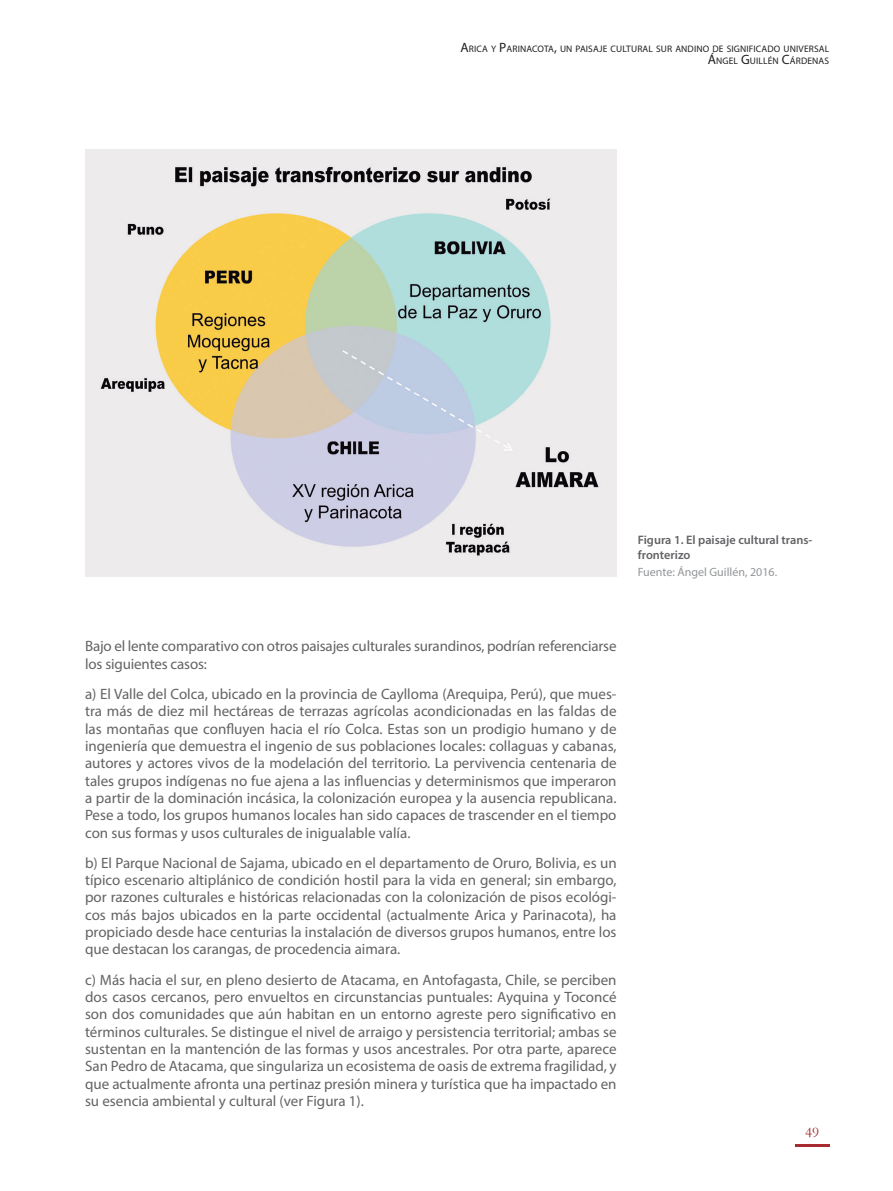
<style>
.page{position:relative;width:893px;height:1191px;background:#fff}
.page>*{position:absolute;margin:0;border:0;box-sizing:border-box;transform-origin:0 0}
.Texto{font:15px/17.4px "Myriad Pro";color:#636366;text-align:justify}
.t1{font:15px "Garamond";color:#a72b30}
.Nombre_Figura{font:600 12.3px/15px "Myriad Pro";color:#636366}
.fuente_Figura{font:12px "Myriad Pro";color:#939598}
.t2{font:9.45px/12px "Myriad Pro";letter-spacing:.015em;color:#231f20;text-align:right}
.s1{font-size:13.5px}
</style>
<div class="page">
<hr style="left:795px;top:1144px;width:34px;height:2px;background:#a72b30">
<div style="left:85px;top:149px;width:532px;height:427px;background:#edebeb"></div>
<img style="left:100px;top:166px;width:499px;height:390px">
<p class="t2" style="left:460px;top:42px;width:370px"><span class="s1">A</span>RICA Y <span class="s1">P</span>ARINACOTA<span class="s1">,</span> UN PAISAJE CULTURAL SUR ANDINO DE SIGNIFICADO UNIVERSAL<br><span class="s1">Á</span>NGEL <span class="s1">G</span>UILLÉN <span class="s1">C</span>ÁRDENAS</p>
<p class="Nombre_Figura" style="left:638px;top:532px;width:176px">Figura 1. El paisaje cultural trans&shy;fronterizo</p>
<p class="fuente_Figura" style="left:638px;top:565px;width:141px">Fuente: Ángel Guillén, 2016.</p>
<p class="Texto" style="left:85px;top:637px;width:533px">Bajo el lente comparativo con otros paisajes culturales surandinos, podrían referenciarse los siguientes casos:</p>
<p class="Texto" style="left:85px;top:685px;width:533px">a) El Valle del Colca, ubicado en la provincia de Caylloma (Arequipa, Perú), que mues&shy;tra más de diez mil hectáreas de terrazas agrícolas acondicionadas en las faldas de las montañas que confluyen hacia el río Colca. Estas son un prodigio humano y de ingeniería que demuestra el ingenio de sus poblaciones locales: collaguas y cabanas, autores y actores vivos de la modelación del territorio. La pervivencia centenaria de tales grupos indígenas no fue ajena a las influencias y determinismos que imperaron a partir de la dominación incásica, la colonización europea y la ausencia republicana.<br>Pese a todo, los grupos humanos locales han sido capaces de trascender en el tiempo con sus formas y usos culturales de inigualable valía.</p>
<p class="Texto" style="left:85px;top:853px;width:533px">b) El Parque Nacional de Sajama, ubicado en el departamento de Oruro, Bolivia, es un típico escenario altiplánico de condición hostil para la vida en general; sin embargo, por razones culturales e históricas relacionadas con la colonización de pisos ecológi&shy;cos más bajos ubicados en la parte occidental (actualmente Arica y Parinacota), ha propiciado desde hace centurias la instalación de diversos grupos humanos, entre los que destacan los carangas, de procedencia aimara.</p>
<p class="Texto" style="left:85px;top:970px;width:533px">c) Más hacia el sur, en pleno desierto de Atacama, en Antofagasta, Chile, se perciben dos casos cercanos, pero envueltos en circunstancias puntuales: Ayquina y Toconcé son dos comunidades que aún habitan en un entorno agreste pero significativo en términos culturales. Se distingue el nivel de arraigo y persistencia territorial; ambas se sustentan en la mantención de las formas y usos ancestrales. Por otra parte, aparece San Pedro de Atacama, que singulariza un ecosistema de oasis de extrema fragilidad, y que actualmente afronta una pertinaz presión minera y turística que ha impactado en su esencia ambiental y cultural (ver Figura 1).</p>
<p class="t1" style="left:805px;top:1122px;width:16px">49</p>
</div>
